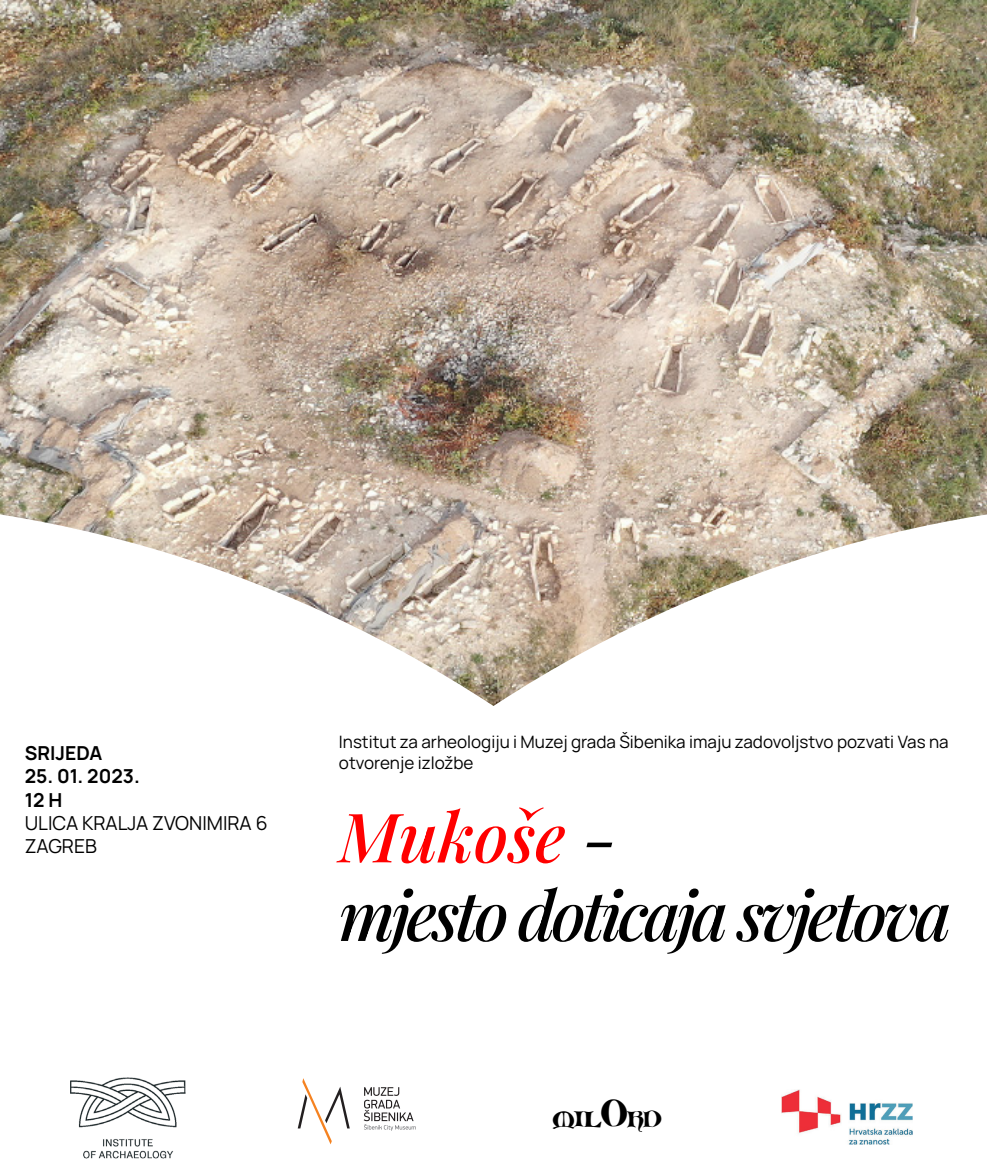
<style>
.page{position:relative;width:987px;height:1162px;background:#fff}
.page>*{position:absolute;margin:0;border:0;box-sizing:border-box;transform-origin:0 0}
.BODY{font:italic 500 68.25px "Playfair Display";letter-spacing:-.06em;color:#000}
.BODY-2{font:italic 500 68.25px "Playfair Display";color:#f00}
.t1{font:26.25px "Scribish";color:#000}
.DATE_PLACE{font:19.25px "Manrope";color:#000}
.DATE_PLACE-2{font:700 19.25px "Manrope";color:#000}
.BODY-3{font:17.15px/20.5px "Manrope";color:#000}
.s1{color:#000}
.s2{font-size:39.38px}
</style>
<div class="page">
<img style="left:0;top:0;width:987px;height:500px">
<svg style="left:0;top:500px;width:987px;height:206px"></svg>
<img style="left:70px;top:1077px;width:116px;height:82px">
<img style="left:781px;top:1090px;width:131px;height:55px">
<svg style="left:298px;top:1078px;width:52px;height:66px"></svg>
<svg style="left:364px;top:1087px;width:52px;height:44px"></svg>
<p class="DATE_PLACE-2" style="left:25px;top:737px;width:79px">SRIJEDA</p>
<p class="DATE_PLACE-2" style="left:25px;top:760px;width:117px">25. 01. 2023.</p>
<p class="DATE_PLACE-2" style="left:25px;top:784px;width:39px">12 H</p>
<p class="DATE_PLACE" style="left:25px;top:808px;width:244px">ULICA KRALJA ZVONIMIRA 6</p>
<p class="DATE_PLACE" style="left:25px;top:831px;width:74px">ZAGREB</p>
<p class="BODY-3" style="left:339px;top:731px;width:611px">Institut za arheologiju i Muzej grada Šibenika imaju zadovoljstvo pozvati Vas na otvorenje izložbe</p>
<p class="BODY-2" style="left:339px;top:784px;width:280px">Mukoše <span class="s1">-</span></p>
<p class="BODY" style="left:339px;top:862px;width:614px">mjesto doticaja svjetova</p>
<p class="t1" style="left:553px;top:1107px;width:110px">mil<span class="s2">O</span>rd</p>
</div>
